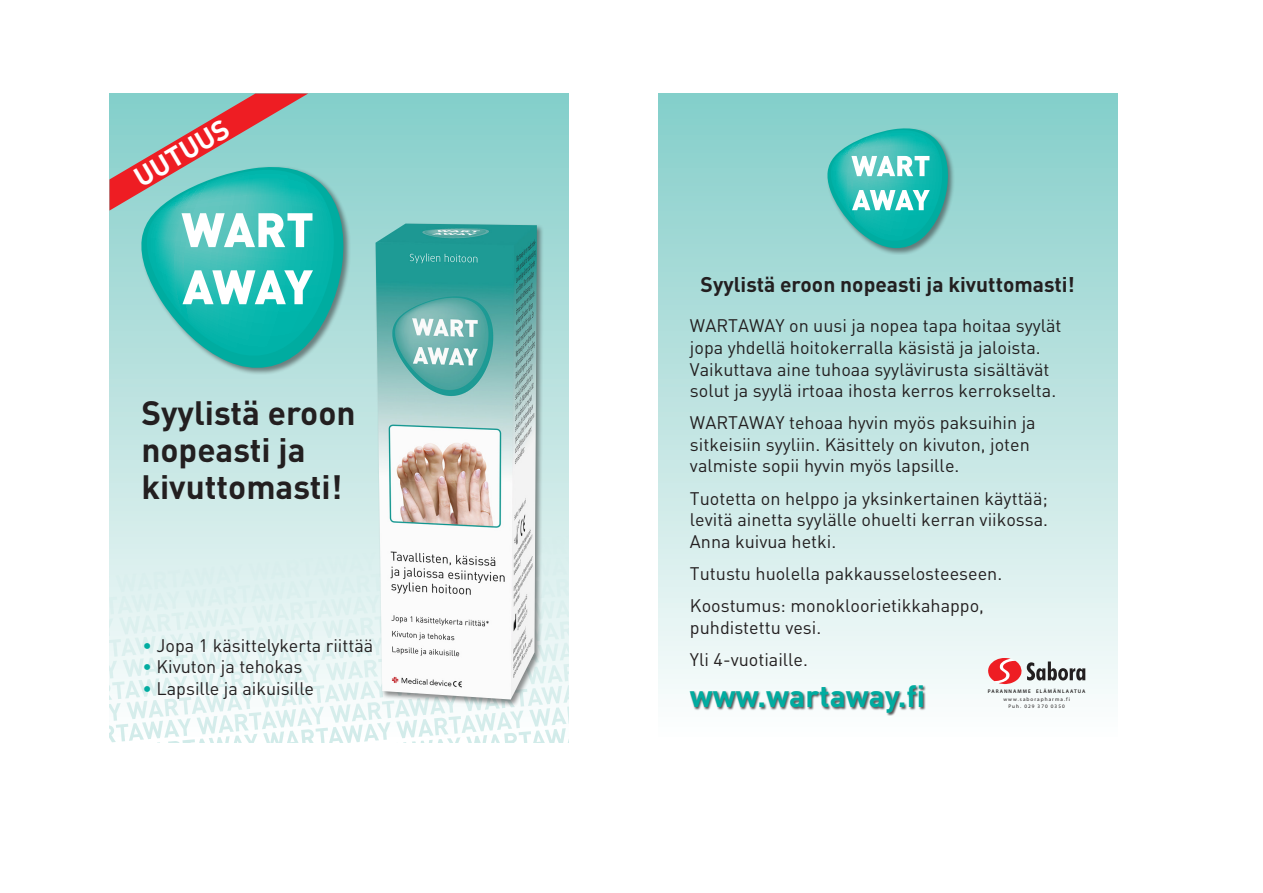
<style>
.page{position:relative;width:1263px;height:893px;background:#fff}
.page>*{position:absolute;margin:0;border:0;box-sizing:border-box;transform-origin:0 0}
.t1{font:700 33.45px "DIN";color:#231f20}
.t2{font:700 30.3px "DIN";color:#00aca0}
.t3{font:700 27.45px "DIN";color:#fff}
.t4{font:700 21px "DIN";color:#231f20}
.t5{font:18px/21.6px "DIN";color:#231f20}
.t6{font:5.25px "Myriad Pro";letter-spacing:.2em;color:#231f20}
.t7{font:600 5.25px "Myriad Pro";letter-spacing:.2em;color:#231f20}
.s1{color:#00aca0}
</style>
<div class="page">
<div style="left:658px;top:94px;width:459px;height:648px;background:linear-gradient(to bottom,#84cdc9,#fdfdfd)"></div>
<div style="left:826px;top:127px;width:129px;height:128px;background:#231f20;opacity:.5"></div>
<svg style="left:827px;top:128px;width:121px;height:120px;background:#52c4bd"></svg>
<div style="left:690px;top:685px;width:236px;height:31px;background:#231f20;opacity:.75"></div>
<svg style="left:109px;top:94px;width:460px;height:435px;background:#b0dedb"></svg>
<svg style="left:109px;top:529px;width:460px;height:213px"></svg>
<div style="left:374px;top:222px;width:170px;height:485px;background:#231f20;opacity:.5"></div>
<img style="left:376px;top:224px;width:161px;height:475px">
<div style="left:140px;top:166px;width:211px;height:209px;background:#231f20;opacity:.5"></div>
<svg style="left:109px;top:94px;width:234px;height:274px;background:#74bcb7"></svg>
<svg style="left:988px;top:658px;width:97px;height:26px"></svg>
<p class="t3" style="left:128px;top:163px;width:107px;rotate:-30deg">UUTUUS</p>
<p class="t1" style="left:141px;top:391px;width:216px">Syylistä eroon</p>
<p class="t1" style="left:141px;top:428px;width:166px">nopeasti ja</p>
<p class="t1" style="left:141px;top:465px;width:202px">kivuttomasti!</p>
<p class="t5" style="left:142px;top:634px;width:232px"><span class="s1">•</span> Jopa 1 käsittelykerta riittää</p>
<p class="t5" style="left:142px;top:656px;width:162px"><span class="s1">•</span> Kivuton ja tehokas</p>
<p class="t5" style="left:142px;top:677px;width:173px"><span class="s1">•</span> Lapsille ja aikuisille</p>
<p class="t4" style="left:701px;top:271px;width:376px">Syylistä eroon nopeasti ja kivuttomasti!</p>
<p class="t5" style="left:690px;top:315px;width:373px">WARTAWAY on uusi ja nopea tapa hoitaa syylät jopa yhdellä hoitokerralla käsistä ja jaloista.<br>Vaikuttava aine tuhoaa syylävirusta sisältävät solut ja syylä irtoaa ihosta kerros kerrokselta.</p>
<p class="t5" style="left:690px;top:412px;width:347px">WARTAWAY tehoaa hyvin myös paksuihin ja sitkeisiin syyliin. Käsittely on kivuton, joten valmiste sopii hyvin myös lapsille.</p>
<p class="t5" style="left:690px;top:487px;width:360px;text-align:justify">Tuotetta on helppo ja yksinkertainen käyttää; levitä ainetta syylälle ohuelti kerran viikossa.<br>Anna kuivua hetki.</p>
<p class="t5" style="left:690px;top:562px;width:314px">Tutustu huolella pakkausselosteeseen.</p>
<p class="t5" style="left:690px;top:594px;width:296px">Koostumus: monokloorietikkahappo,</p>
<p class="t5" style="left:690px;top:616px;width:133px">puhdistettu vesi.</p>
<p class="t5" style="left:690px;top:648px;width:120px">Yli 4-vuotiaille.</p>
<p class="t2" style="left:690px;top:676px;width:237px">www.wartaway.fi</p>
<p class="t7" style="left:988px;top:688px;width:99px">PARANNAMME ELÄMÄNLAATUA</p>
<p class="t6" style="left:1003px;top:695px;width:68px">www.saborapharma.fi</p>
<p class="t6" style="left:1008px;top:703px;width:58px">Puh. 029 370 0350</p>
</div>
